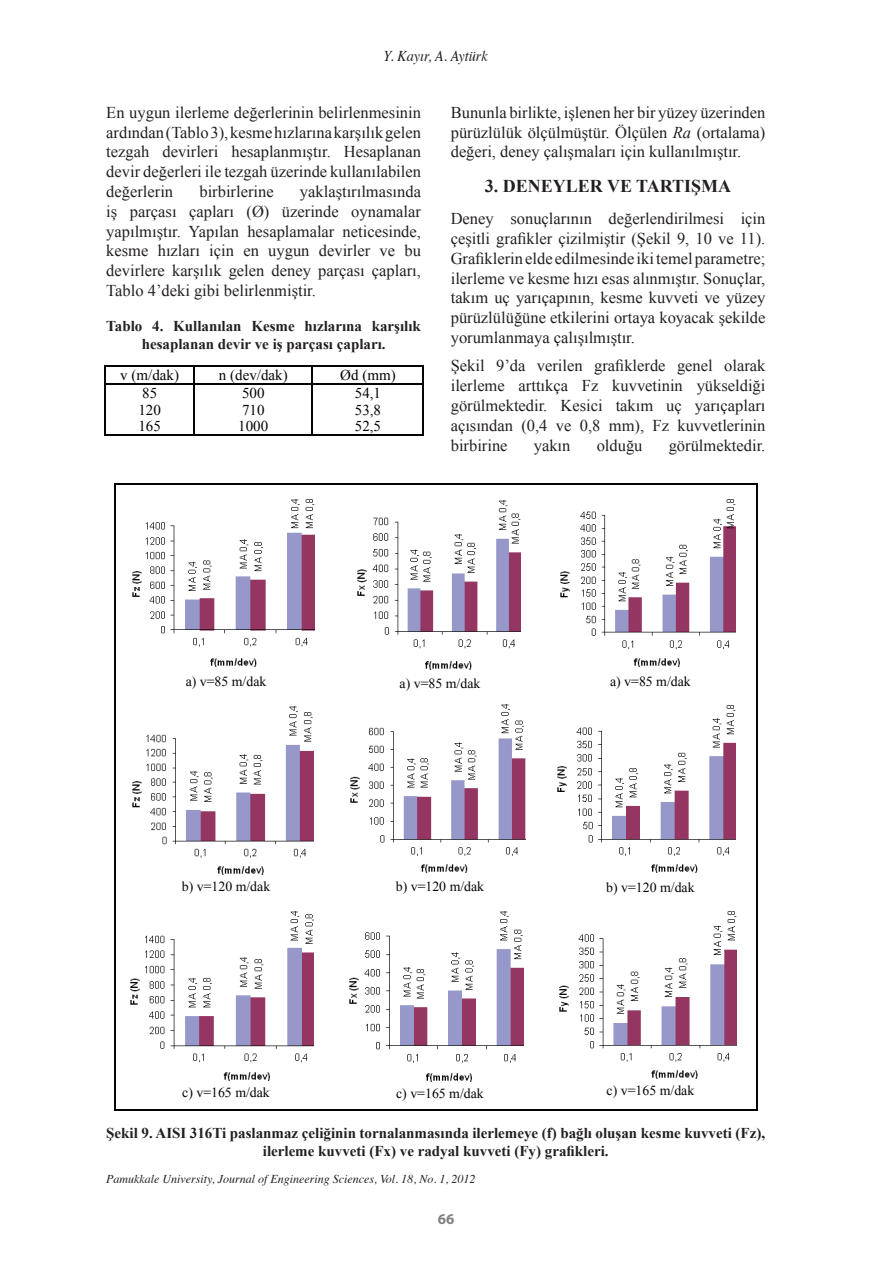
<style>
.page{position:relative;width:893px;height:1263px;background:#fff}
.page>*{position:absolute;margin:0;border:0;box-sizing:border-box;transform-origin:0 0}
.t1{font:700 18px "Times New Roman";color:#231f20}
.t2{font:16.5px/19.8px "Times New Roman";color:#231f20;text-align:justify}
.t3{font:700 15px/18px "Times New Roman";color:#231f20;text-align:center}
.t4{font:15px "Times New Roman";color:#040503}
.t5{font:italic 15px "Times";color:#231f20;scale:.95 1}
.t6{font:700 15px "Myriad Pro";color:#808285}
.t7{font:13.8px "Times New Roman";color:#040503}
.t8{font:italic 12px "Times";color:#231f20}
.s1{font-style:italic}
</style>
<div class="page">
<hr style="left:106px;top:365px;width:87px;height:2px;background:#040503">
<hr style="left:195px;top:365px;width:117px;height:2px;background:#040503">
<hr style="left:313px;top:365px;width:110px;height:2px;background:#040503">
<hr style="left:106px;top:383px;width:87px;height:2px;background:#040503">
<hr style="left:195px;top:383px;width:117px;height:2px;background:#040503">
<hr style="left:313px;top:383px;width:110px;height:2px;background:#040503">
<svg style="left:105px;top:365px;width:1px;height:71px"></svg>
<hr style="left:106px;top:434px;width:87px;height:2px;background:#040503">
<svg style="left:193px;top:365px;width:2px;height:71px"></svg>
<hr style="left:195px;top:434px;width:117px;height:2px;background:#040503">
<svg style="left:312px;top:365px;width:1px;height:71px"></svg>
<hr style="left:313px;top:434px;width:110px;height:2px;background:#040503">
<svg style="left:423px;top:365px;width:1px;height:71px"></svg>
<img style="left:132px;top:499px;width:183px;height:168px">
<img style="left:357px;top:501px;width:164px;height:168px">
<img style="left:560px;top:499px;width:175px;height:168px">
<hr style="left:116px;top:483px;width:221px;height:1px;background:#040503">
<hr style="left:338px;top:483px;width:206px;height:1px;background:#040503">
<hr style="left:546px;top:483px;width:210px;height:1px;background:#040503">
<hr style="left:114px;top:484px;width:2px;height:214px;background:#040503">
<hr style="left:756px;top:484px;width:1px;height:214px;background:#040503">
<img style="left:132px;top:707px;width:181px;height:167px">
<img style="left:350px;top:704px;width:175px;height:169px">
<img style="left:557px;top:705px;width:178px;height:168px">
<hr style="left:114px;top:698px;width:2px;height:197px;background:#040503">
<hr style="left:756px;top:698px;width:1px;height:197px;background:#040503">
<img style="left:130px;top:911px;width:183px;height:169px">
<img style="left:349px;top:911px;width:175px;height:170px">
<img style="left:559px;top:911px;width:177px;height:168px">
<hr style="left:114px;top:895px;width:2px;height:214px;background:#040503">
<hr style="left:116px;top:1109px;width:221px;height:1px;background:#040503">
<hr style="left:337px;top:1109px;width:207px;height:1px;background:#040503">
<hr style="left:544px;top:1109px;width:212px;height:1px;background:#040503">
<hr style="left:756px;top:895px;width:1px;height:214px;background:#040503">
<p class="t5" style="left:383px;top:43px;width:111px">Y. Kayır, A. Aytürk</p>
<p class="t2" style="left:106px;top:102px;width:316px">En uygun ilerleme değerlerinin belirlenmesinin ardından (Tablo 3), kesme hızlarına karşılık gelen tezgah devirleri hesaplanmıştır. Hesaplanan devir değerleri ile tezgah üzerinde kullanılabilen değerlerin</p>
<p class="t2" style="left:106px;top:181px;width:316px;text-indent:194px">yaklaştırılmasında iş parçası çapları (Ø) üzerinde oynamalar yapılmıştır. Yapılan hesaplamalar neticesinde, kesme hızları için en uygun devirler ve bu devirlere karşılık gelen deney parçası çapları, Tablo 4’deki gibi belirlenmiştir.</p>
<p class="t3" style="left:106px;top:317px;width:316px">Tablo 4. Kullanılan Kesme hızlarına karşılık hesaplanan devir ve iş parçası çapları.</p>
<p class="t2" style="left:199px;top:181px;width:76px">birbirlerine</p>
<p class="t4" style="left:120px;top:370px;width:60px">v (m/dak)</p>
<p class="t4" style="left:219px;top:370px;width:70px">n (dev/dak)</p>
<p class="t4" style="left:340px;top:370px;width:57px">Ød (mm)</p>
<p class="t4" style="left:142px;top:388px;width:16px">85</p>
<p class="t4" style="left:242px;top:388px;width:24px">500</p>
<p class="t4" style="left:355px;top:388px;width:28px">54,1</p>
<p class="t4" style="left:138px;top:404px;width:24px">120</p>
<p class="t4" style="left:242px;top:404px;width:24px">710</p>
<p class="t4" style="left:355px;top:404px;width:28px">53,8</p>
<p class="t4" style="left:138px;top:421px;width:24px">165</p>
<p class="t4" style="left:238px;top:421px;width:31px">1000</p>
<p class="t4" style="left:355px;top:421px;width:28px">52,5</p>
<p class="t2" style="left:451px;top:102px;width:316px">Bununla birlikte, işlenen her bir yüzey üzerinden pürüzlülük ölçülmüştür. Ölçülen <span class="s1">Ra</span> (ortalama) değeri, deney çalışmaları için kullanılmıştır.</p>
<p class="t1" style="left:485px;top:173px;width:248px">3. DENEYLER VE TARTIŞMA</p>
<p class="t2" style="left:451px;top:209px;width:316px">Deney sonuçlarının değerlendirilmesi için çeşitli grafikler çizilmiştir (Şekil 9, 10 ve 11).<br>Grafiklerin elde edilmesinde iki temel parametre; ilerleme ve kesme hızı esas alınmıştır. Sonuçlar, takım uç yarıçapının, kesme kuvveti ve yüzey pürüzlülüğüne etkilerini ortaya koyacak şekilde yorumlanmaya çalışılmıştır.</p>
<p class="t2" style="left:451px;top:356px;width:316px">Şekil 9’da verilen grafiklerde genel olarak ilerleme arttıkça Fz kuvvetinin yükseldiği görülmektedir. Kesici takım uç yarıçapları açısından (0,4 ve 0,8 mm), Fz kuvvetlerinin birbirine</p>
<p class="t2" style="left:534px;top:435px;width:38px">yakın</p>
<p class="t2" style="left:597px;top:435px;width:47px">olduğu</p>
<p class="t2" style="left:669px;top:435px;width:98px">görülmektedir.</p>
<p class="t7" style="left:186px;top:676px;width:82px">a) v=85 m/dak</p>
<p class="t7" style="left:400px;top:678px;width:82px">a) v=85 m/dak</p>
<p class="t7" style="left:610px;top:676px;width:82px">a) v=85 m/dak</p>
<p class="t7" style="left:182px;top:881px;width:90px">b) v=120 m/dak</p>
<p class="t7" style="left:396px;top:881px;width:90px">b) v=120 m/dak</p>
<p class="t7" style="left:606px;top:882px;width:90px">b) v=120 m/dak</p>
<p class="t7" style="left:182px;top:1087px;width:89px">c) v=165 m/dak</p>
<p class="t7" style="left:396px;top:1088px;width:89px">c) v=165 m/dak</p>
<p class="t7" style="left:607px;top:1086px;width:89px">c) v=165 m/dak</p>
<p class="t3" style="left:106px;top:1124px;width:660px">Şekil 9. AISI 316Ti paslanmaz çeliğinin tornalanmasında ilerlemeye (f) bağlı oluşan kesme kuvveti (Fz), ilerleme kuvveti (Fx) ve radyal kuvveti (Fy) grafikleri.</p>
<p class="t8" style="left:106px;top:1168px;width:371px">Pamukkale University, Journal of Engineering Sciences, Vol. 18, No. 1, 2012</p>
<p class="t6" style="left:438px;top:1210px;width:18px">66</p>
</div>
